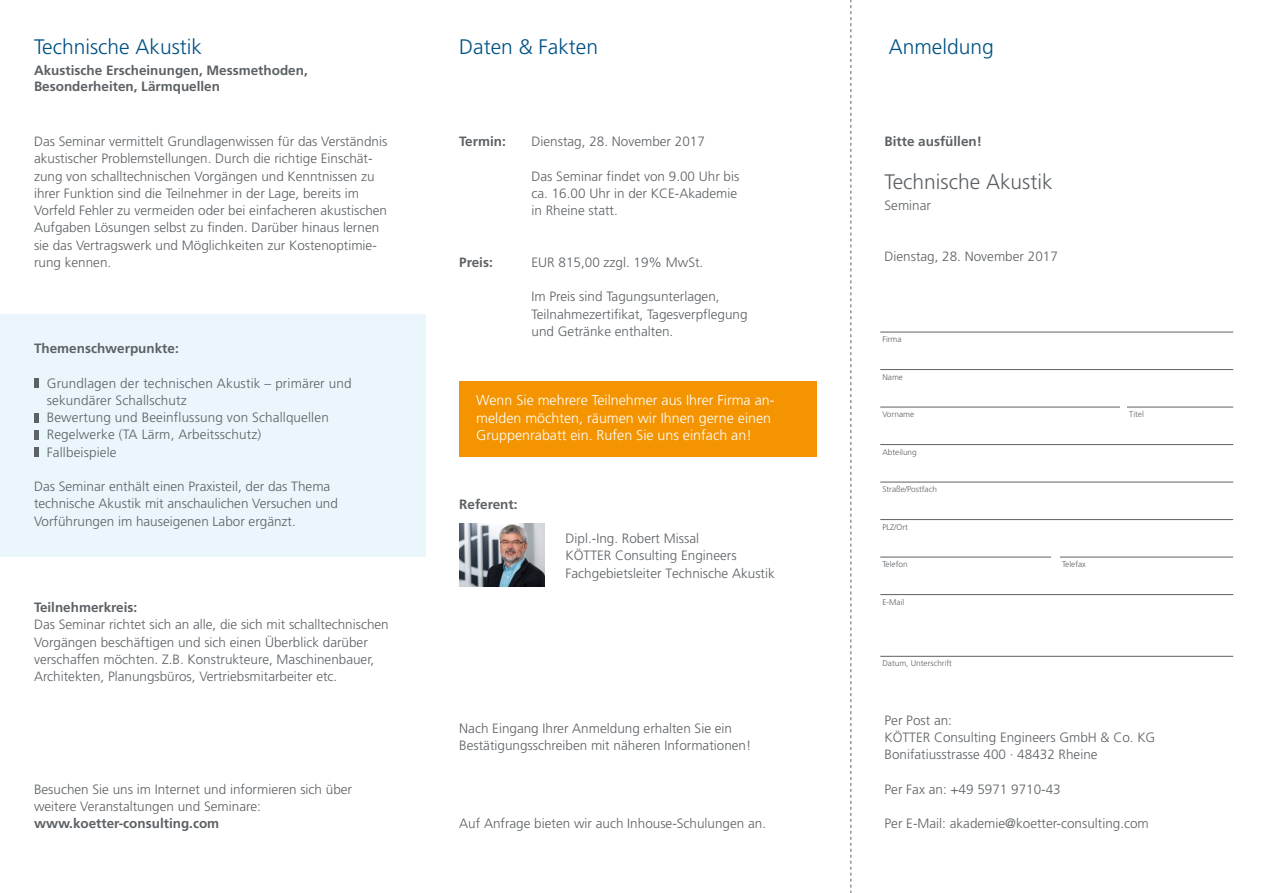
<style>
.page{position:relative;width:1263px;height:893px;background:#fff}
.page>*{position:absolute;margin:0;border:0;box-sizing:border-box;transform-origin:0 0}
.t1{font:300 21px "Frutiger LT Std";color:#005284}
.t2{font:300 21px "Frutiger LT Std";color:#5c6165}
.t3{font:300 14.25px/17.1px "Frutiger LT Std";color:#fff}
.t4{font:300 13.5px/17.2px "Frutiger LT Std";color:#5c6165}
.t5{font:700 13.5px/16.2px "Frutiger LT Std";color:#5c6165}
.t6{font:300 8.25px "Frutiger LT Std";color:#5c6165}
</style>
<div class="page">
<div style="left:0;top:315px;width:425px;height:242px;background:#ebf6fc"></div>
<div style="left:34px;top:379px;width:5px;height:9px;background:#5c6165"></div>
<div style="left:34px;top:413px;width:5px;height:9px;background:#5c6165"></div>
<div style="left:34px;top:430px;width:5px;height:9px;background:#5c6165"></div>
<div style="left:34px;top:448px;width:5px;height:9px;background:#5c6165"></div>
<svg style="left:850px;top:0;width:1px;height:893px"></svg>
<hr style="left:880px;top:332px;width:353px;height:1px;background:#5c6165">
<hr style="left:880px;top:369px;width:353px;height:1px;background:#5c6165">
<hr style="left:880px;top:407px;width:353px;height:1px;background:#5c6165">
<hr style="left:880px;top:444px;width:353px;height:1px;background:#5c6165">
<hr style="left:880px;top:482px;width:353px;height:1px;background:#5c6165">
<hr style="left:880px;top:519px;width:353px;height:1px;background:#5c6165">
<hr style="left:880px;top:557px;width:353px;height:1px;background:#5c6165">
<hr style="left:880px;top:594px;width:353px;height:1px;background:#5c6165">
<hr style="left:880px;top:656px;width:353px;height:1px;background:#5c6165">
<div style="left:1120px;top:405px;width:7px;height:8px;background:#fff"></div>
<div style="left:1051px;top:555px;width:9px;height:8px;background:#fff"></div>
<div style="left:459px;top:381px;width:357px;height:76px;background:#f39400"></div>
<img style="left:459px;top:523px;width:85px;height:64px">
<h1 class="t1" style="left:34px;top:35px;width:170px">Technische Akustik</h1>
<p class="t5" style="left:34px;top:62px;width:275px">Akustische Erscheinungen, Messmethoden,<br>Besonderheiten, Lärmquellen</p>
<p class="t4" style="left:34px;top:133px;width:355px">Das Seminar vermittelt Grundlagenwissen für das Verständnis akustischer Problemstellungen. Durch die richtige Einschät&shy;zung von schalltechnischen Vorgängen und Kenntnissen zu ihrer Funktion sind die Teilnehmer in der Lage, bereits im Vorfeld Fehler zu vermeiden oder bei einfacheren akustischen Aufgaben Lösungen selbst zu finden. Darüber hinaus lernen sie das Vertragswerk und Möglichkeiten zur Kostenoptimie&shy;rung kennen.</p>
<p class="t5" style="left:34px;top:340px;width:146px">Themenschwerpunkte:</p>
<p class="t4" style="left:47px;top:375px;width:306px">Grundlagen der technischen Akustik – primärer und sekundärer Schallschutz<br>Bewertung und Beeinflussung von Schallquellen Regelwerke (TA Lärm, Arbeitsschutz)<br>Fallbeispiele</p>
<p class="t4" style="left:34px;top:478px;width:305px">Das Seminar enthält einen Praxisteil, der das Thema technische Akustik mit anschaulichen Versuchen und<br>Vorführungen im hauseigenen Labor ergänzt.</p>
<p class="t5" style="left:34px;top:599px;width:105px">Teilnehmerkreis:</p>
<p class="t4" style="left:34px;top:616px;width:356px">Das Seminar richtet sich an alle, die sich mit schalltechnischen Vorgängen beschäftigen und sich einen Überblick darüber verschaffen möchten. Z.B. Konstrukteure, Maschinenbauer, Architekten, Planungsbüros, Vertriebsmitarbeiter etc.</p>
<p class="t4" style="left:34px;top:780px;width:320px">Besuchen Sie uns im Internet und informieren sich über weitere Veranstaltungen und Seminare:</p>
<p class="t5" style="left:34px;top:815px;width:187px">www.koetter-consulting.com</p>
<h1 class="t1" style="left:459px;top:35px;width:140px">Daten &amp; Fakten</h1>
<h1 class="t1" style="left:889px;top:35px;width:107px">Anmeldung</h1>
<p class="t5" style="left:459px;top:133px;width:48px">Termin:</p>
<p class="t4" style="left:531px;top:133px;width:175px">Dienstag, 28. November 2017</p>
<p class="t4" style="left:531px;top:168px;width:209px">Das Seminar findet von 9.00 Uhr bis ca. 16.00 Uhr in der KCE-Akademie in Rheine statt.</p>
<p class="t5" style="left:459px;top:254px;width:35px">Preis:</p>
<p class="t4" style="left:531px;top:254px;width:173px">EUR 815,00 zzgl. 19% MwSt.</p>
<p class="t4" style="left:531px;top:288px;width:217px">Im Preis sind Tagungsunterlagen,<br>Teilnahmezertifikat, Tagesverpflegung und Getränke enthalten.</p>
<p class="t3" style="left:476px;top:392px;width:299px">Wenn Sie mehrere Teilnehmer aus Ihrer Firma an&shy;melden möchten, räumen wir Ihnen gerne einen<br>Gruppenrabatt ein. Rufen Sie uns einfach an!</p>
<p class="t5" style="left:459px;top:496px;width:60px">Referent:</p>
<p class="t4" style="left:566px;top:530px;width:211px">Dipl.-Ing. Robert Missal<br>KÖTTER Consulting Engineers<br>Fachgebietsleiter Technische Akustik</p>
<p class="t4" style="left:459px;top:720px;width:294px">Nach Eingang Ihrer Anmeldung erhalten Sie ein<br>Bestätigungsschreiben mit näheren Informationen!</p>
<p class="t4" style="left:459px;top:815px;width:308px">Auf Anfrage bieten wir auch Inhouse-Schulungen an.</p>
<p class="t5" style="left:884px;top:133px;width:99px">Bitte ausfüllen!</p>
<h1 class="t2" style="left:884px;top:169px;width:170px">Technische Akustik</h1>
<p class="t4" style="left:884px;top:196px;width:48px">Seminar</p>
<p class="t4" style="left:884px;top:248px;width:175px">Dienstag, 28. November 2017</p>
<p class="t6" style="left:882px;top:335px;width:21px">Firma</p>
<p class="t6" style="left:882px;top:372px;width:22px">Name</p>
<p class="t6" style="left:882px;top:410px;width:33px">Vorname</p>
<p class="t6" style="left:1129px;top:410px;width:16px">Titel</p>
<p class="t6" style="left:882px;top:447px;width:36px">Abteilung</p>
<p class="t6" style="left:882px;top:485px;width:56px">Straße/Postfach</p>
<p class="t6" style="left:882px;top:522px;width:27px">PLZ/Ort</p>
<p class="t6" style="left:882px;top:560px;width:27px">Telefon</p>
<p class="t6" style="left:1062px;top:560px;width:25px">Telefax</p>
<p class="t6" style="left:882px;top:597px;width:23px">E-Mail</p>
<p class="t6" style="left:882px;top:659px;width:71px">Datum, Unterschrift</p>
<p class="t4" style="left:884px;top:711px;width:272px">Per Post an:<br>KÖTTER Consulting Engineers GmbH &amp; Co. KG<br>Bonifatiusstrasse 400 · 48432 Rheine</p>
<p class="t4" style="left:884px;top:780px;width:178px">Per Fax an: +49 5971 9710-43</p>
<p class="t4" style="left:884px;top:815px;width:266px">Per E-Mail: akademie@koetter-consulting.com</p>
</div>
